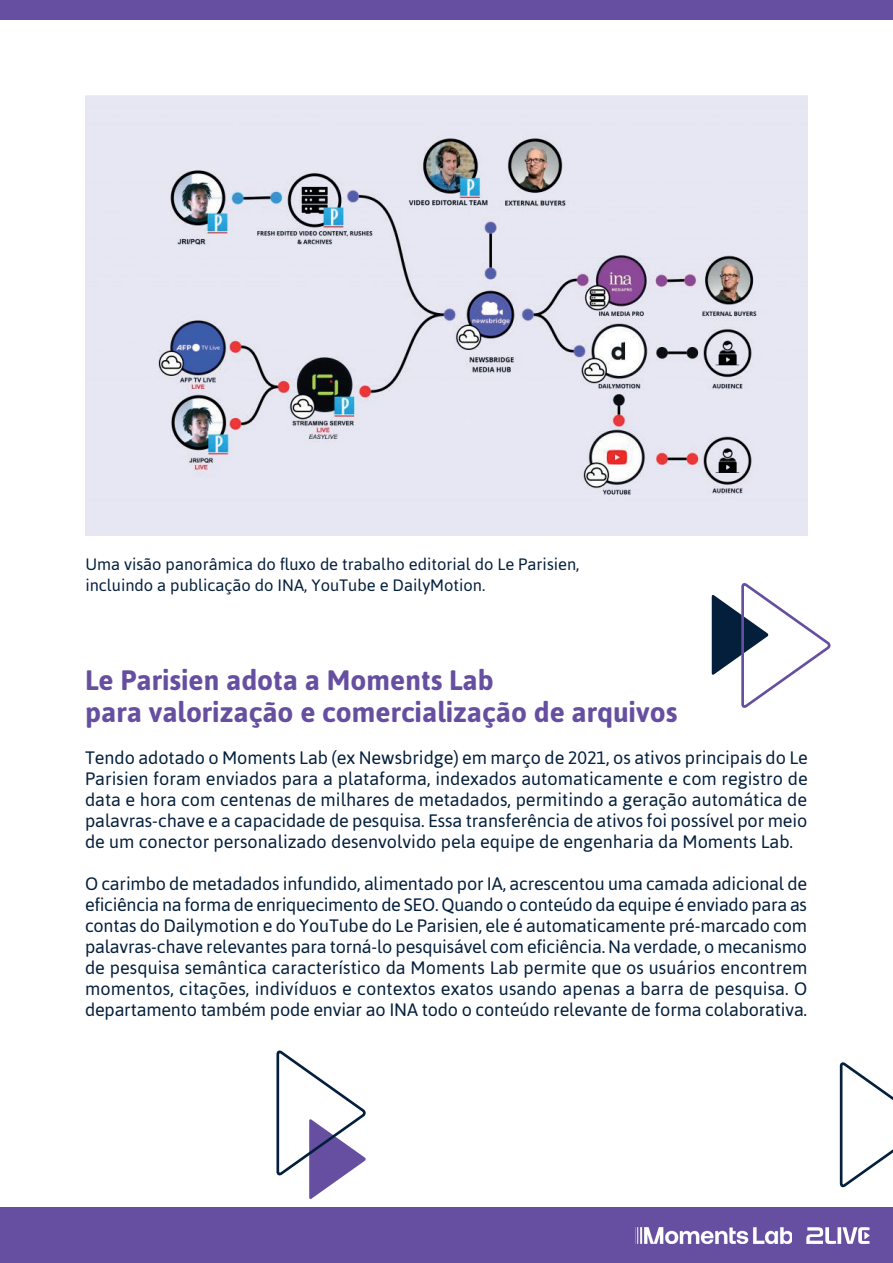
<style>
.page{position:relative;width:893px;height:1263px;background:#fff}
.page>*{position:absolute;margin:0;border:0;box-sizing:border-box;transform-origin:0 0}
.t1{font:700 28.05px/32.4px "Asap";color:#664fa0}
.t2{font:18px/21px "Asap";letter-spacing:-.005em;color:#041f3c;text-align:justify}
.t3{font:16.5px/21px "Asap";color:#041f3c}
</style>
<div class="page">
<div style="left:0;top:0;width:893px;height:19px;background:#664fa0"></div>
<div style="left:0;top:1208px;width:893px;height:55px;background:#664fa0"></div>
<img style="left:635px;top:1228px;width:157px;height:15px">
<svg style="left:806px;top:1227px;width:64px;height:17px"></svg>
<img style="left:85px;top:96px;width:723px;height:439px">
<svg style="left:712px;top:583px;width:119px;height:124px"></svg>
<svg style="left:276px;top:1050px;width:90px;height:149px"></svg>
<svg style="left:839px;top:1062px;width:54px;height:124px"></svg>
<p class="t3" style="left:85px;top:554px;width:496px">Uma visão panorâmica do fluxo de trabalho editorial do Le Parisien, incluindo a publicação do INA, YouTube e DailyMotion.</p>
<h1 class="t1" style="left:85px;top:663px;width:594px">Le Parisien adota a Moments Lab<br>para valorização e comercialização de arquivos</h1>
<p class="t2" style="left:85px;top:747px;width:724px">Tendo adotado o Moments Lab (ex Newsbridge) em março de 2021, os ativos principais do Le Parisien foram enviados para a plataforma, indexados automaticamente e com registro de data e hora com centenas de milhares de metadados, permitindo a geração automática de palavras-chave e a capacidade de pesquisa. Essa transferência de ativos foi possível por meio de um conector personalizado desenvolvido pela equipe de engenharia da Moments Lab.</p>
<p class="t2" style="left:85px;top:873px;width:724px">O carimbo de metadados infundido, alimentado por IA, acrescentou uma camada adicional de eficiência na forma de enriquecimento de SEO. Quando o conteúdo da equipe é enviado para as contas do Dailymotion e do YouTube do Le Parisien, ele é automaticamente pré-marcado com palavras-chave relevantes para torná-lo pesquisável com eficiência. Na verdade, o mecanismo de pesquisa semântica característico da Moments Lab permite que os usuários encontrem momentos, citações, indivíduos e contextos exatos usando apenas a barra de pesquisa. O departamento também pode enviar ao INA todo o conteúdo relevante de forma colaborativa.</p>
</div>
